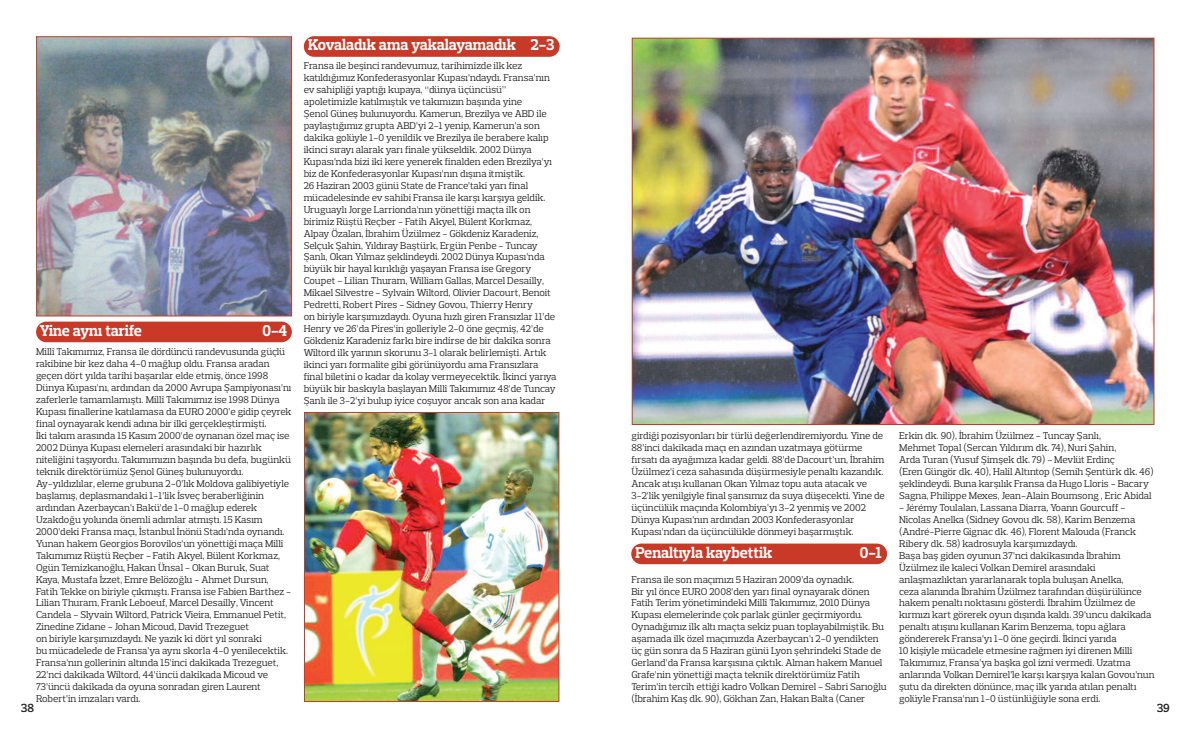
<style>
.page{position:relative;width:1191px;height:738px;background:#fff}
.page>*{position:absolute;margin:0;border:0;box-sizing:border-box;transform-origin:0 0}
.t1{font:700 16px "Prelo Slab";letter-spacing:-.01em;color:#fff;scale:.95 1}
.t2{font:600 12px "Prelo Slab";color:#231f20}
.t3{font:10px/11.9px "Prelo Slab";color:#231f20}
</style>
<div class="page">
<img style="left:38px;top:38px;width:252px;height:276px">
<div style="left:36px;top:36px;width:256px;height:280px;border:1px solid #c83a27"></div>
<img style="left:306px;top:413px;width:251px;height:286px">
<div style="left:304px;top:411px;width:255px;height:290px;border:1px solid #c83a27"></div>
<img style="left:633px;top:40px;width:519px;height:382px">
<div style="left:631px;top:543px;width:256px;height:20px;background:#c83a27;border-radius:10px"></div>
<div style="left:304px;top:36px;width:255px;height:21px;background:#c83a27;border-radius:10px"></div>
<div style="left:36px;top:321px;width:256px;height:21px;background:#c83a27;border-radius:10px"></div>
<h1 class="t1" style="left:308px;top:35px;width:261px">Kovaladık ama yakalayamadık 2-3</h1>
<p class="t3" style="left:304px;top:60px;width:254px">Fransa ile beşinci randevumuz, tarihimizde ilk kez katıldığımız Konfederasyonlar Kupası’ndaydı. Fransa’nın ev sahipliği yaptığı kupaya, “dünya üçüncüsü” apoletimizle katılmıştık ve takımızın başında yine<br>Şenol Güneş bulunuyordu. Kamerun, Brezilya ve ABD ile paylaştığımız grupta ABD’yi 2-1 yenip, Kamerun’a son dakika golüyle 1-0 yenildik ve Brezilya ile berabere kalıp ikinci sırayı alarak yarı finale yükseldik. 2002 Dünya Kupası’nda bizi iki kere yenerek finalden eden Brezilya’yı biz de Konfederasyonlar Kupası’nın dışına itmiştik.<br>26 Haziran 2003 günü State de France’taki yarı final mücadelesinde ev sahibi Fransa ile karşı karşıya geldik.<br>Uruguaylı Jorge Larrionda’nın yönettiği maçta ilk on birimiz Rüştü Reçber - Fatih Akyel, Bülent Korkmaz, Alpay Özalan, İbrahim Üzülmez - Gökdeniz Karadeniz, Selçuk Şahin, Yıldıray Baştürk, Ergün Penbe - Tuncay Şanlı, Okan Yılmaz şeklindeydi. 2002 Dünya Kupası’nda büyük bir hayal kırıklığı yaşayan Fransa ise Gregory Coupet - Lilian Thuram, William Gallas, Marcel Desailly, Mikael Silvestre - Sylvain Wiltord, Olivier Dacourt, Benoit Pedretti, Robert Pires - Sidney Govou, Thierry Henry<br>on biriyle karşımızdaydı. Oyuna hızlı giren Fransızlar 11’de Henry ve 26’da Pires’in golleriyle 2-0 öne geçmiş, 42’de Gökdeniz Karadeniz farkı bire indirse de bir dakika sonra Wiltord ilk yarının skorunu 3-1 olarak belirlemişti. Artık ikinci yarı formalite gibi görünüyordu ama Fransızlara final biletini o kadar da kolay vermeyecektik. İkinci yarıya büyük bir baskıyla başlayan Millî Takımımız 48’de Tuncay Şanlı ile 3-2’yi bulup iyice coşuyor ancak son ana kadar</p>
<h1 class="t1" style="left:40px;top:320px;width:109px">Yine aynı tarife</h1>
<h1 class="t1" style="left:262px;top:320px;width:28px">0-4</h1>
<p class="t3" style="left:36px;top:346px;width:257px">Millî Takımımız, Fransa ile dördüncü randevusunda güçlü rakibine bir kez daha 4-0 mağlup oldu. Fransa aradan geçen dört yılda tarihi başarılar elde etmiş, önce 1998<br>Dünya Kupası’nı, ardından da 2000 Avrupa Şampiyonası’nı zaferlerle tamamlamıştı. Millî Takımımız ise 1998 Dünya Kupası finallerine katılamasa da EURO 2000’e gidip çeyrek final oynayarak kendi adına bir ilki gerçekleştirmişti.<br>İki takım arasında 15 Kasım 2000’de oynanan özel maç ise 2002 Dünya Kupası elemeleri arasındaki bir hazırlık niteliğini taşıyordu. Takımımızın başında bu defa, bugünkü teknik direktörümüz Şenol Güneş bulunuyordu.<br>Ay-yıldızlılar, eleme grubuna 2-0’lık Moldova galibiyetiyle başlamış, deplasmandaki 1-1’lik İsveç beraberliğinin ardından Azerbaycan’ı Bakü’de 1-0 mağlup ederek Uzakdoğu yolunda önemli adımlar atmıştı. 15 Kasım 2000’deki Fransa maçı, İstanbul İnönü Stadı’nda oynandı.<br>Yunan hakem Georgios Borovilos’un yönettiği maça Millî Takımımız Rüştü Reçber - Fatih Akyel, Bülent Korkmaz, Ogün Temizkanoğlu, Hakan Ünsal - Okan Buruk, Suat Kaya, Mustafa İzzet, Emre Belözoğlu - Ahmet Dursun, Fatih Tekke on biriyle çıkmıştı. Fransa ise Fabien Barthez - Lilian Thuram, Frank Leboeuf, Marcel Desailly, Vincent Candela - Slyvain Wiltord, Patrick Vieira, Emmanuel Petit, Zinedine Zidane - Johan Micoud, David Trezeguet<br>on biriyle karşımızdaydı. Ne yazık ki dört yıl sonraki<br>bu mücadelede de Fransa’ya aynı skorla 4-0 yenilecektik.<br>Fransa’nın gollerinin altında 15’inci dakikada Trezeguet, 22’nci dakikada Wiltord, 44’üncü dakikada Micoud ve 73’üncü dakikada da oyuna sonradan giren Laurent Robert’in imzaları vardı.</p>
<p class="t3" style="left:899px;top:429px;width:256px">Erkin dk. 90), İbrahim Üzülmez - Tuncay Şanlı,<br>Mehmet Topal (Sercan Yıldırım dk. 74), Nuri Şahin,<br>Arda Turan (Yusuf Şimşek dk. 79) - Mevlüt Erdinç<br>(Eren Güngör dk. 40), Halil Altıntop (Semih Şentürk dk. 46) şeklindeydi. Buna karşılık Fransa da Hugo Lloris - Bacary Sagna, Philippe Mexes, Jean-Alain Boumsong , Eric Abidal</p>
<p class="t3" style="left:899px;top:501px;width:257px">- Jérémy Toulalan, Lassana Diarra, Yoann Gourcuff - Nicolas Anelka (Sidney Govou dk. 58), Karim Benzema (André-Pierre Gignac dk. 46), Florent Malouda (Franck Ribery dk. 58) kadrosuyla karşımızdaydı.<br>Başa baş giden oyunun 37’nci dakikasında İbrahim Üzülmez ile kaleci Volkan Demirel arasındaki anlaşmazlıktan yararlanarak topla buluşan Anelka,<br>ceza alanında İbrahim Üzülmez tarafından düşürülünce hakem penaltı noktasını gösterdi. İbrahim Üzülmez de kırmızı kart görerek oyun dışında kaldı. 39’uncu dakikada penaltı atışını kullanan Karim Benzema, topu ağlara göndererek Fransa’yı 1-0 öne geçirdi. İkinci yarıda<br>10 kişiyle mücadele etmesine rağmen iyi direnen Millî Takımımız, Fransa’ya başka gol izni vermedi. Uzatma anlarında Volkan Demirel’le karşı karşıya kalan Govou’nun şutu da direkten dönünce, maç ilk yarıda atılan penaltı golüyle Fransa’nın 1-0 üstünlüğüyle sona erdi.</p>
<p class="t3" style="left:631px;top:429px;width:255px">girdiği pozisyonları bir türlü değerlendiremiyordu. Yine de 88’inci dakikada maçı en azından uzatmaya götürme fırsatı da ayağımıza kadar geldi. 88’de Dacourt’un, İbrahim Üzülmez’i ceza sahasında düşürmesiyle penaltı kazandık.<br>Ancak atışı kullanan Okan Yılmaz topu auta atacak ve 3-2’lik yenilgiyle final şansımız da suya düşecekti. Yine de üçüncülük maçında Kolombiya’yı 3-2 yenmiş ve 2002<br>Dünya Kupası’nın ardından 2003 Konfederasyonlar Kupası’ndan da üçüncülükle dönmeyi başarmıştık.</p>
<p class="t3" style="left:631px;top:572px;width:257px">Fransa ile son maçımızı 5 Haziran 2009’da oynadık.<br>Bir yıl önce EURO 2008’den yarı final oynayarak dönen Fatih Terim yönetimindeki Millî Takımımız, 2010 Dünya Kupası elemelerinde çok parlak günler geçirmiyordu.<br>Oynadığımız ilk altı maçta sekiz puan toplayabilmiştik. Bu aşamada ilk özel maçımızda Azerbaycan’ı 2-0 yendikten üç gün sonra da 5 Haziran günü Lyon şehrindeki Stade de Gerland’da Fransa karşısına çıktık. Alman hakem Manuel Grafe’nin yönettiği maçta teknik direktörümüz Fatih Terim’in tercih ettiği kadro Volkan Demirel - Sabri Sarıoğlu (İbrahim Kaş dk. 90), Gökhan Zan, Hakan Balta (Caner</p>
<h1 class="t1" style="left:635px;top:542px;width:146px">Penaltıyla kaybettik</h1>
<h1 class="t1" style="left:859px;top:542px;width:25px">0-1</h1>
<p class="t2" style="left:21px;top:700px;width:14px">38</p>
<p class="t2" style="left:1157px;top:700px;width:14px">39</p>
</div>
